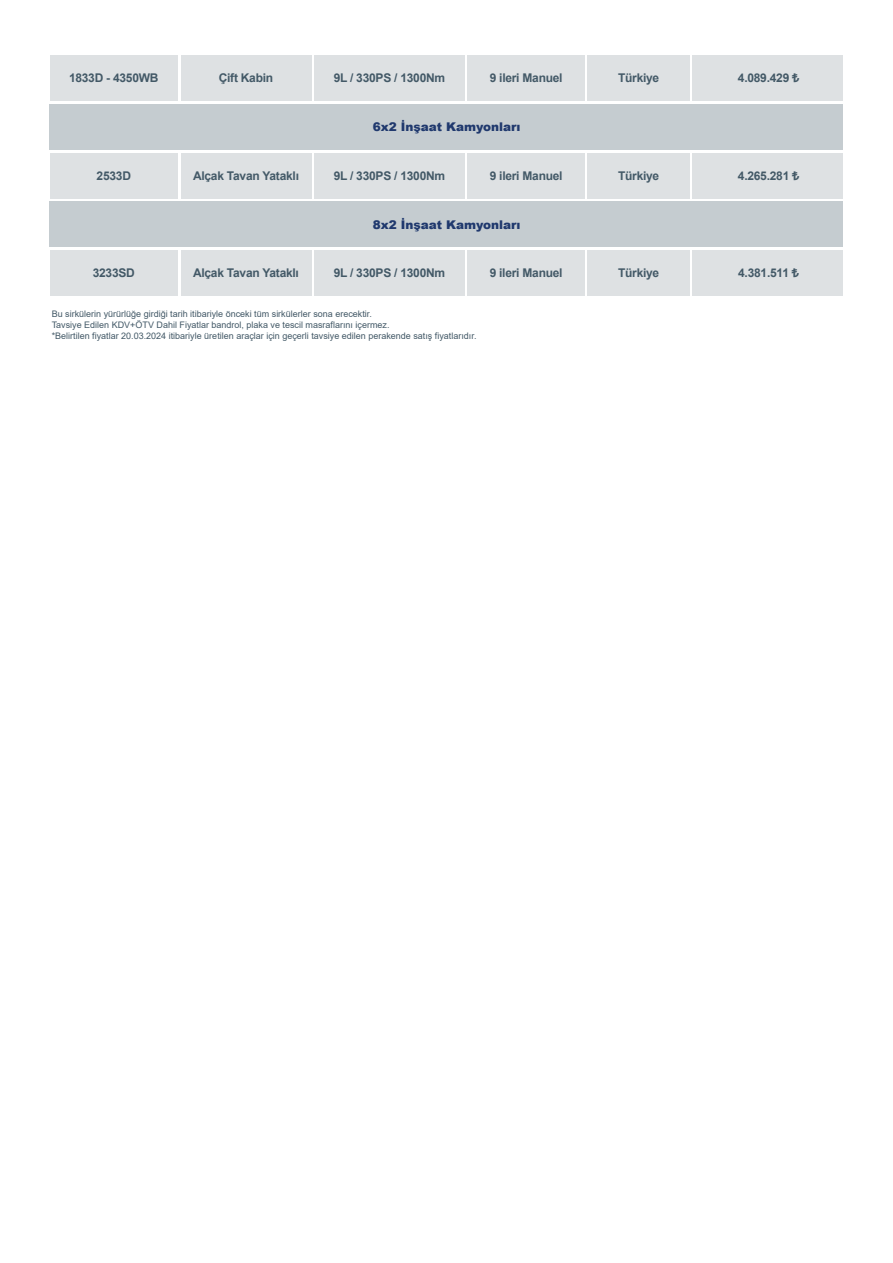
<style>
.page{position:relative;width:893px;height:1263px;background:#fff}
.page>*{position:absolute;margin:0;border:0;box-sizing:border-box;transform-origin:0 0}
.t1{font:700 12px "Arial";letter-spacing:-.02em;color:#435967}
.t2{font:900 12px "Arial";color:#20396e}
.t3{font:9px/10.8px "Arial";color:#435967}
</style>
<div class="page">
<div style="left:588px;top:56px;width:102px;height:45px;background:#dee1e3"></div>
<div style="left:50px;top:56px;width:128px;height:45px;background:#dee1e3"></div>
<div style="left:181px;top:56px;width:130px;height:45px;background:#dee1e3"></div>
<div style="left:314px;top:56px;width:151px;height:45px;background:#dee1e3"></div>
<div style="left:468px;top:56px;width:117px;height:45px;background:#dee1e3"></div>
<div style="left:693px;top:56px;width:150px;height:45px;background:#dee1e3"></div>
<div style="left:50px;top:202px;width:793px;height:45px;background:#c5ccd0"></div>
<div style="left:588px;top:153px;width:102px;height:45px;background:#dee1e3"></div>
<div style="left:693px;top:153px;width:150px;height:45px;background:#dee1e3"></div>
<div style="left:50px;top:153px;width:128px;height:45px;background:#dee1e3"></div>
<div style="left:181px;top:153px;width:130px;height:45px;background:#dee1e3"></div>
<div style="left:314px;top:153px;width:151px;height:45px;background:#dee1e3"></div>
<div style="left:468px;top:153px;width:117px;height:45px;background:#dee1e3"></div>
<div style="left:50px;top:104px;width:793px;height:45px;background:#c5ccd0"></div>
<div style="left:50px;top:251px;width:128px;height:45px;background:#dee1e3"></div>
<div style="left:181px;top:251px;width:130px;height:45px;background:#dee1e3"></div>
<div style="left:314px;top:251px;width:151px;height:45px;background:#dee1e3"></div>
<div style="left:468px;top:251px;width:117px;height:45px;background:#dee1e3"></div>
<div style="left:588px;top:251px;width:102px;height:45px;background:#dee1e3"></div>
<div style="left:693px;top:251px;width:150px;height:45px;background:#dee1e3"></div>
<h1 class="t1" style="left:69px;top:70px;width:91px">1833D - 4350WB</h1>
<h1 class="t1" style="left:219px;top:70px;width:56px">Çift Kabin</h1>
<h1 class="t1" style="left:334px;top:70px;width:113px">9L / 330PS / 1300Nm</h1>
<h1 class="t1" style="left:490px;top:70px;width:74px">9 ileri Manuel</h1>
<h1 class="t1" style="left:618px;top:70px;width:43px">Türkiye</h1>
<h1 class="t1" style="left:738px;top:70px;width:63px">4.089.429 ₺</h1>
<h1 class="t2" style="left:373px;top:118px;width:149px">6x2 İnşaat Kamyonları</h1>
<h1 class="t1" style="left:97px;top:167px;width:36px">2533D</h1>
<h1 class="t1" style="left:193px;top:167px;width:107px">Alçak Tavan Yataklı</h1>
<h1 class="t1" style="left:334px;top:167px;width:113px">9L / 330PS / 1300Nm</h1>
<h1 class="t1" style="left:490px;top:167px;width:74px">9 ileri Manuel</h1>
<h1 class="t1" style="left:618px;top:167px;width:43px">Türkiye</h1>
<h1 class="t1" style="left:738px;top:167px;width:63px">4.265.281 ₺</h1>
<h1 class="t2" style="left:373px;top:216px;width:149px">8x2 İnşaat Kamyonları</h1>
<h1 class="t1" style="left:93px;top:264px;width:44px">3233SD</h1>
<h1 class="t1" style="left:193px;top:264px;width:107px">Alçak Tavan Yataklı</h1>
<h1 class="t1" style="left:334px;top:264px;width:113px">9L / 330PS / 1300Nm</h1>
<h1 class="t1" style="left:490px;top:264px;width:74px">9 ileri Manuel</h1>
<h1 class="t1" style="left:618px;top:264px;width:43px">Türkiye</h1>
<h1 class="t1" style="left:738px;top:264px;width:62px">4.381.511 ₺</h1>
<p class="t3" style="left:52px;top:309px;width:426px">Bu sirkülerin yürürlüğe girdiği tarih itibariyle önceki tüm sirkülerler sona erecektir.<br>Tavsiye Edilen KDV+ÖTV Dahil Fiyatlar bandrol, plaka ve tescil masraflarını içermez.<br>*Belirtilen fiyatlar 20.03.2024 itibariyle üretilen araçlar için geçerli tavsiye edilen perakende satış fiyatlarıdır.</p>
</div>
